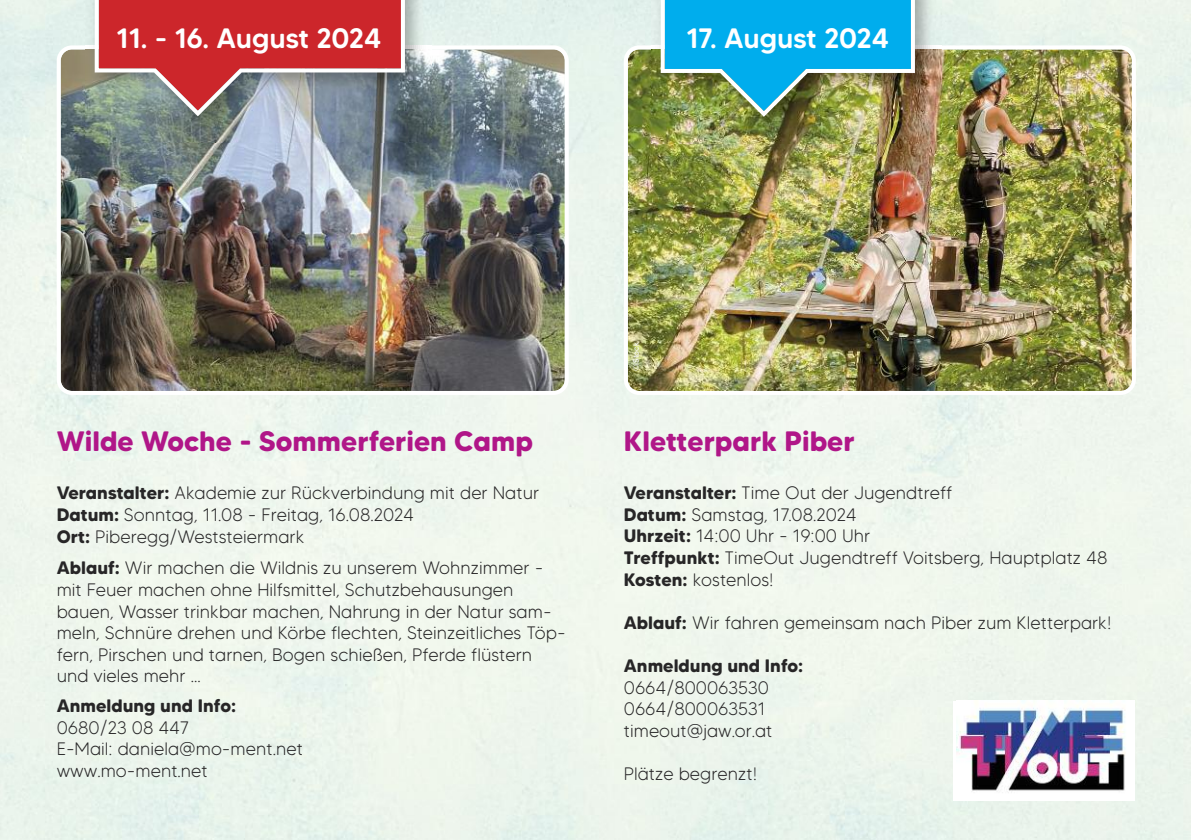
<style>
.page{position:relative;width:1191px;height:840px;background:#fff}
.page>*{position:absolute;margin:0;border:0;box-sizing:border-box;transform-origin:0 0}
.t1{font:700 28px "MADE Tommy Soft";color:#b01688}
.t2{font:500 28px "MADE Tommy Soft";letter-spacing:-.02em;color:#fff}
.t3{font:300 18px/21.6px "MADE Tommy Soft";color:#272627}
.t4{font:700 18px "MADE Tommy Soft";color:#272627}
.t5{font:8px "MADE Tommy Soft";color:#fff}
.s1{font-weight:700}
</style>
<div class="page">
<img style="left:57px;top:45px;width:512px;height:350px">
<img style="left:85px;top:0;width:346px;height:143px">
<svg style="left:95px;top:0;width:310px;height:116px;background:#b75458"></svg>
<img style="left:624px;top:45px;width:511px;height:350px">
<img style="left:651px;top:0;width:290px;height:143px">
<img style="left:660px;top:0;width:255px;height:117px">
<img style="left:956px;top:700px;width:170px;height:94px">
<h1 class="t2" style="left:116px;top:28px;width:267px">11. - 16. August 2024</h1>
<h1 class="t2" style="left:686px;top:28px;width:204px">17. August 2024</h1>
<h1 class="t1" style="left:57px;top:431px;width:478px">Wilde Woche - Sommerferien Camp</h1>
<p class="t3" style="left:57px;top:484px;width:484px"><span class="s1">Veranstalter:</span> Akademie zur Rückverbindung mit der Natur<br><span class="s1">Datum:</span> Sonntag, 11.08 - Freitag, 16.08.2024<br><span class="s1">Ort:</span> Piberegg/Weststeiermark</p>
<p class="t3" style="left:57px;top:558px;width:510px"><span class="s1">Ablauf:</span> Wir machen die Wildnis zu unserem Wohnzimmer - mit Feuer machen ohne Hilfsmittel, Schutzbehausungen bauen, Wasser trinkbar machen, Nahrung in der Natur sam&shy;meln, Schnüre drehen und Körbe flechten, Steinzeitliches Töp&shy;fern, Pirschen und tarnen, Bogen schießen, Pferde flüstern und vieles mehr ...</p>
<p class="t4" style="left:57px;top:699px;width:181px">Anmeldung und Info:</p>
<p class="t3" style="left:57px;top:718px;width:248px">0680/23 08 447<br>E-Mail: daniela@mo-ment.net www.mo-ment.net</p>
<p class="t5" style="left:633px;top:371px;width:30px;rotate:-90deg">©iStock</p>
<h1 class="t1" style="left:624px;top:431px;width:232px">Kletterpark Piber</h1>
<p class="t3" style="left:624px;top:483px;width:485px"><span class="s1">Veranstalter:</span> Time Out der Jugendtreff<br><span class="s1">Datum:</span> Samstag, 17.08.2024<br><span class="s1">Uhrzeit:</span> 14:00 Uhr - 19:00 Uhr<br><span class="s1">Treffpunkt:</span> TimeOut Jugendtreff Voitsberg, Hauptplatz 48<br><span class="s1">Kosten:</span> kostenlos!</p>
<p class="t3" style="left:624px;top:613px;width:489px"><span class="s1">Ablauf:</span> Wir fahren gemeinsam nach Piber zum Kletterpark!</p>
<p class="t4" style="left:624px;top:659px;width:181px">Anmeldung und Info:</p>
<p class="t3" style="left:624px;top:678px;width:150px">0664/800063530<br>0664/800063531 timeout@jaw.or.at</p>
<p class="t3" style="left:624px;top:764px;width:135px">Plätze begrenzt!</p>
</div>
